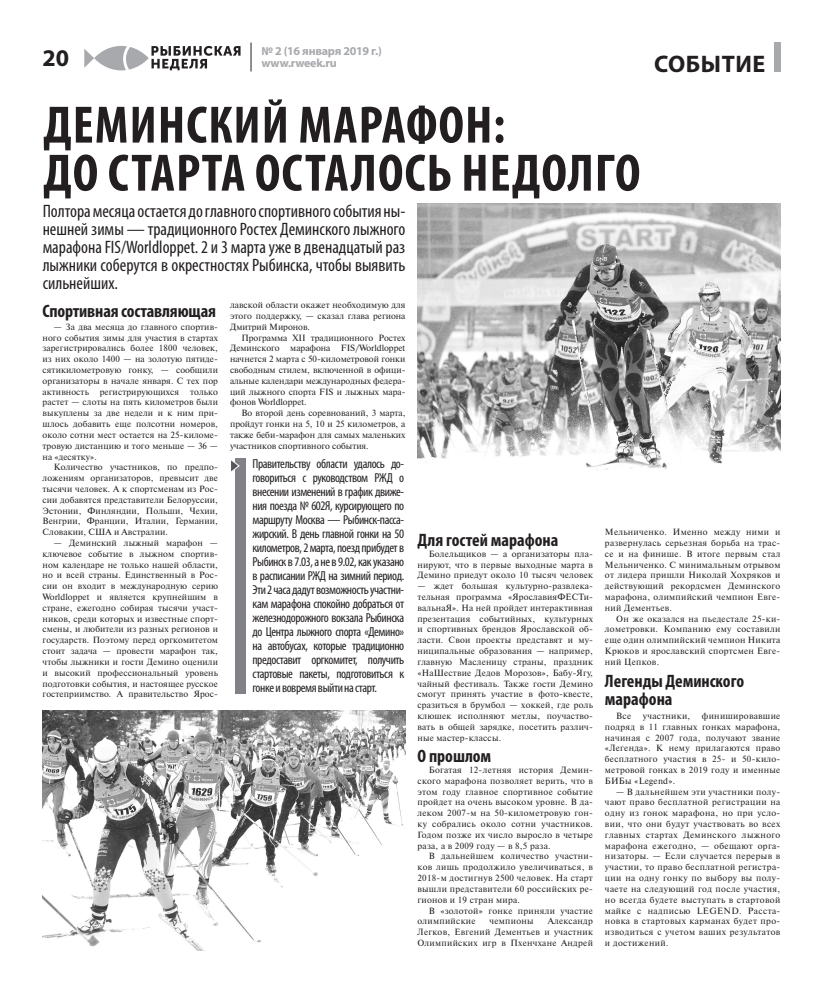
<style>
.page{position:relative;width:823px;height:993px;background:#fff}
.page>*{position:absolute;margin:0;border:0;box-sizing:border-box;transform-origin:0 0}
.Заголовок1{font:700 condensed 53px "Myriad Pro";letter-spacing:.02em;color:#231f20}
.рубрика1{font:700 24px "Myriad Pro";letter-spacing:.02em;color:#231f20}
.Лид1{font:condensed 18px/18px "Myriad Pro";color:#231f20;text-align:justify}
.подзаголовок1{font:700 condensed 18px/18px "Myriad Pro";color:#231f20}
.Лид1-2{font:condensed 13px/14px "Myriad Pro";letter-spacing:-.03em;color:#231f20;text-align:justify}
.t1{font:700 12px/12px "Myriad Pro";letter-spacing:-.02em;color:#a8a9ad}
.Основной_текст1{font:9px/10.8px "Newton C";letter-spacing:.03em;color:#231f20;text-align:justify}
</style>
<div class="page">
<svg style="left:250px;top:43px;width:1px;height:28px"></svg>
<svg style="left:84px;top:46px;width:156px;height:24px"></svg>
<div style="left:773px;top:43px;width:7px;height:29px;background:#a8a9ad"></div>
<div style="left:235px;top:457px;width:10px;height:236px;background:#808285"></div>
<svg style="left:231px;top:457px;width:9px;height:15px"></svg>
<img style="left:417px;top:203px;width:363px;height:267px">
<img style="left:43px;top:710px;width:363px;height:240px">
<p class="рубрика1" style="left:43px;top:42px;width:28px">20</p>
<h3 class="t1" style="left:261px;top:45px;width:122px">№ 2 (16 января 2019 г.) www.rweek.ru</h3>
<p class="Заголовок1" style="left:43px;top:92px;width:463px">ДЕМИНСКИЙ МАРАФОН:</p>
<p class="Заголовок1" style="left:43px;top:140px;width:598px">ДО СТАРТА ОСТАЛОСЬ НЕДОЛГО</p>
<p class="Лид1" style="left:43px;top:201px;width:364px">Полтора месяца остается до главного спортивного события ны&shy;нешней зимы — традиционного Ростех Деминского лыжного марафона FIS/Worldloppet. 2 и 3 марта уже в двенадцатый раз лыжники соберутся в окрестностях Рыбинска, чтобы выявить сильнейших.</p>
<p class="рубрика1" style="left:653px;top:48px;width:113px">СОБЫТИЕ</p>
<p class="подзаголовок1" style="left:43px;top:301px;width:175px">Спортивная составляющая</p>
<p class="Основной_текст1" style="left:43px;top:321px;width:177px;text-indent:11px">— За два месяца до главного спортив&shy;ного события зимы для участия в стартах зарегистрировались более 1800 человек, из них около 1400 — на золотую пятиде&shy;сятикилометровую гонку, — сообщили организаторы в начале января. С тех пор активность регистрирующихся только растет — слоты на пять километров были выкуплены за две недели и к ним при&shy;шлось добавить еще полсотни номеров, около сотни мест остается на 25-киломе&shy;тровую дистанцию и того меньше — 36 — на «десятку».</p>
<p class="Основной_текст1" style="left:43px;top:461px;width:177px;text-indent:11px">Количество участников, по предпо&shy;ложениям организаторов, превысит две тысячи человек. А к спортсменам из Рос&shy;сии добавятся представители Белоруссии, Эстонии, Финляндии, Польши, Чехии, Венгрии, Франции, Италии, Германии, Словакии, США и Австралии.</p>
<p class="Основной_текст1" style="left:43px;top:537px;width:177px;text-indent:11px">— Деминский лыжный марафон — ключевое событие в лыжном спортив&shy;ном календаре не только нашей области, но и всей страны. Единственный в Рос&shy;сии он входит в международную серию Worldloppet и является крупнейшим в стране, ежегодно собирая тысячи участ&shy;ников, среди которых и известные спорт&shy;смены, и любители из разных регионов и государств. Поэтому перед оргкомитетом стоит задача — провести марафон так, чтобы лыжники и гости Демино оценили и высокий профессиональный уровень подготовки события, и настоящее русское гостеприимство. А правительство Ярос-</p>
<p class="Основной_текст1" style="left:230px;top:299px;width:177px">лавской области окажет необходимую для этого поддержку, — сказал глава региона Дмитрий Миронов.</p>
<p class="Основной_текст1" style="left:230px;top:332px;width:177px;text-indent:11px">Программа XII традиционного Ростех Деминского марафона FIS/Worldloppet начнется 2 марта с 50-километровой гонки свободным стилем, включенной в офици&shy;альные календари международных федера&shy;ций лыжного спорта FIS и лыжных мара&shy;фонов Worldloppet.</p>
<p class="Основной_текст1" style="left:230px;top:407px;width:177px;text-indent:11px">Во второй день соревнований, 3 марта, пройдут гонки на 5, 10 и 25 километров, а также беби-марафон для самых маленьких участников спортивного события.</p>
<p class="Лид1-2" style="left:252px;top:456px;width:153px">Правительству области удалось до&shy;говориться с руководством РЖД о внесении изменений в график движе&shy;ния поезда № 602Я, курсирующего по маршруту Москва — Рыбинск-пасса&shy;жирский. В день главной гонки на 50 километров, 2 марта, поезд прибудет в Рыбинск в 7.03, а не в 9.02, как указано в расписании РЖД на зимний период.<br>Эти 2 часа дадут возможность участни&shy;кам марафона спокойно добраться от железнодорожного вокзала Рыбинска до Центра лыжного спорта «Демино» на автобусах, которые традиционно предоставит оргкомитет, получить стартовые пакеты, подготовиться к гонке и вовремя выйти на старт.</p>
<p class="подзаголовок1" style="left:417px;top:530px;width:142px">Для гостей марафона</p>
<p class="Основной_текст1" style="left:417px;top:548px;width:177px;text-indent:11px">Болельщиков — а организаторы пла&shy;нируют, что в первые выходные марта в Демино приедут около 10 тысяч человек</p>
<p class="Основной_текст1" style="left:417px;top:580px;width:177px">— ждет большая культурно-развлека&shy;тельная программа «ЯрославияФЕСТи&shy;вальнаЯ». На ней пройдет интерактивная презентация событийных, культурных и спортивных брендов Ярославской об&shy;ласти. Свои проекты представят и му&shy;ниципальные образования — например, главную Масленицу страны, праздник «НаШествие Дедов Морозов», Бабу-Ягу, чайный фестиваль. Также гости Демино смогут принять участие в фото-квесте, сразиться в брумбол — хоккей, где роль клюшек исполняют метлы, поучаство&shy;вать в общей зарядке, посетить различ&shy;ные мастер-классы.</p>
<p class="подзаголовок1" style="left:417px;top:746px;width:75px">О прошлом</p>
<p class="Основной_текст1" style="left:417px;top:764px;width:177px;text-indent:11px">Богатая 12-летняя история Демин&shy;ского марафона позволяет верить, что в этом году главное спортивное событие пройдет на очень высоком уровне. В да&shy;леком 2007-м на 50-километровую гон&shy;ку собрались около сотни участников.<br>Годом позже их число выросло в четыре раза, а в 2009 году — в 8,5 раза.</p>
<p class="Основной_текст1" style="left:417px;top:850px;width:177px;text-indent:11px">В дальнейшем количество участни&shy;ков лишь продолжило увеличиваться, в 2018-м достигнув 2500 человек. На старт вышли представители 60 российских ре&shy;гионов и 19 стран мира.</p>
<p class="Основной_текст1" style="left:417px;top:904px;width:177px;text-indent:11px">В «золотой» гонке приняли участие олимпийские</p>
<p class="Основной_текст1" style="left:417px;top:915px;width:177px;text-indent:130px">Александр Легков, Евгений Дементьев и участник Олимпийских игр в Пхенчхане Андрей</p>
<p class="Основной_текст1" style="left:489px;top:915px;width:46px">чемпионы</p>
<p class="Основной_текст1" style="left:604px;top:526px;width:177px">Мельниченко. Именно между ними и развернулась серьезная борьба на трас&shy;се и на финише. В итоге первым стал Мельниченко. С минимальным отрывом от лидера пришли Николай Хохряков и действующий рекордсмен Деминского марафона, олимпийский чемпион Евге&shy;ний Дементьев.</p>
<p class="Основной_текст1" style="left:604px;top:613px;width:177px;text-indent:11px">Он же оказался на пьедестале 25-ки&shy;лометровки. Компанию ему составили еще один олимпийский чемпион Никита Крюков и ярославский спортсмен Евге&shy;ний Цепков.</p>
<p class="подзаголовок1" style="left:604px;top:671px;width:141px">Легенды Деминского марафона</p>
<p class="Основной_текст1" style="left:616px;top:710px;width:16px">Все</p>
<p class="Основной_текст1" style="left:642px;top:710px;width:49px">участники,</p>
<p class="Основной_текст1" style="left:604px;top:710px;width:177px;text-indent:97px">финишировавшие подряд в 11 главных гонках марафона, начиная с 2007 года, получают звание «Легенда». К нему прилагаются право бесплатного участия в 25- и 50-кило&shy;метровой гонках в 2019 году и именные БИБы «Legend».</p>
<p class="Основной_текст1" style="left:604px;top:785px;width:177px;text-indent:11px">— В дальнейшем эти участники полу&shy;чают право бесплатной регистрации на одну из гонок марафона, но при усло&shy;вии, что они будут участвовать во всех главных стартах Деминского лыжного марафона ежегодно, — обещают орга&shy;низаторы. — Если случается перерыв в участии, то право бесплатной регистра&shy;ции на одну гонку по выбору вы полу&shy;чаете на следующий год после участия, но всегда будете выступать в стартовой майке с надписью LEGEND. Расста&shy;новка в стартовых карманах будет про&shy;изводиться с учетом ваших результатов и достижений.</p>
</div>
